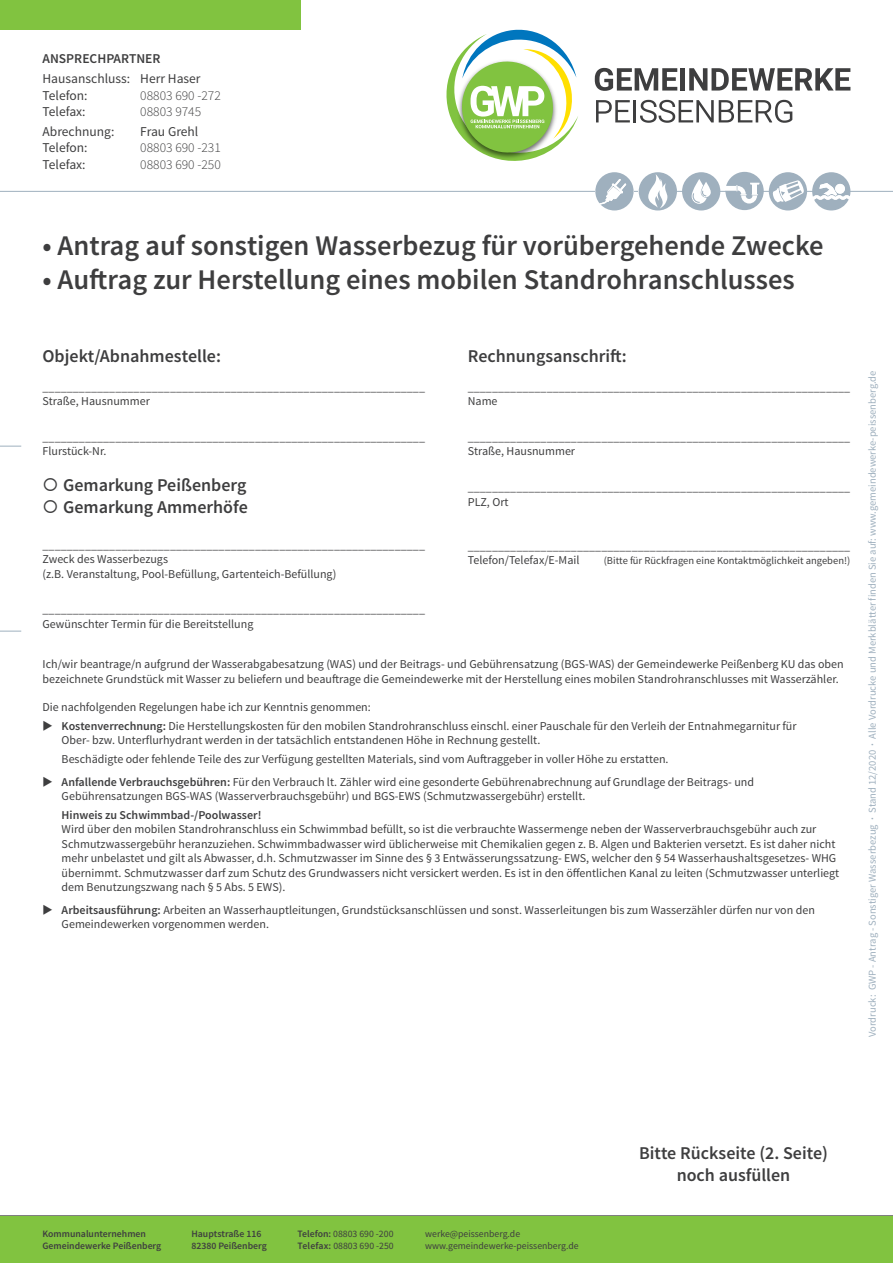
<style>
.page{position:relative;width:893px;height:1263px;background:#fff}
.page>*{position:absolute;margin:0;border:0;box-sizing:border-box;transform-origin:0 0}
.t1{font:600 28.5px "Source Sans Pro";color:#3e3e3f}
.t2{font:600 18px/21.6px "Source Sans Pro";color:#3e3e3f;text-align:center}
.t3{font:13.5px/16.2px "Source Sans Pro";color:#3e3e3f}
.t4{font:300 13.5px "Source Sans Pro";color:#3e3e3f}
.t5{font:600 13.5px "Source Sans Pro";color:#3e3e3f}
.t6{font:12px/14.4px "Source Sans Pro";color:#3e3e3f}
.t7{font:600 12px "Source Sans Pro";color:#3e3e3f}
.t8{font:10.5px "Source Sans Pro";color:#9fb0be}
.t9{font:10.5px "Source Sans Pro";color:#3e3e3f}
.t10{font:9.75px/11.7px "Source Sans Pro";color:#3e3e3f}
.t11{font:600 9.75px/11.7px "Source Sans Pro";color:#3e3e3f}
.s1{font-weight:600}
</style>
<div class="page">
<hr style="left:0;top:1215px;width:893px;height:1px;background:#3e3e3f">
<div style="left:0;top:1216px;width:893px;height:47px;background:#81c340"></div>
<svg style="left:595px;top:68px;width:82px;height:23px"></svg>
<div style="left:680px;top:68px;width:5px;height:23px;background:#3e3e3f"></div>
<svg style="left:689px;top:68px;width:161px;height:23px"></svg>
<svg style="left:596px;top:100px;width:34px;height:22px"></svg>
<hr style="left:634px;top:100px;width:2px;height:22px;background:#3e3e3f">
<svg style="left:640px;top:100px;width:152px;height:23px"></svg>
<svg style="left:446px;top:30px;width:132px;height:131px"></svg>
<div style="left:0;top:0;width:301px;height:30px;background:#81c340"></div>
<hr style="left:0;top:191px;width:893px;height:1px;background:#9fb0be">
<svg style="left:639px;top:172px;width:38px;height:38px"></svg>
<div style="left:639px;top:172px;width:38px;height:38px;background:#9fb0be;border-radius:50%"></div>
<svg style="left:648px;top:174px;width:19px;height:35px"></svg>
<svg style="left:595px;top:172px;width:39px;height:38px"></svg>
<div style="left:682px;top:172px;width:38px;height:38px;background:#9fb0be;border-radius:50%"></div>
<svg style="left:692px;top:179px;width:19px;height:25px"></svg>
<svg style="left:725px;top:172px;width:39px;height:38px"></svg>
<div style="left:769px;top:172px;width:38px;height:38px;background:#9fb0be;border-radius:50%"></div>
<svg style="left:772px;top:180px;width:32px;height:22px"></svg>
<svg style="left:812px;top:172px;width:38px;height:38px"></svg>
<svg style="left:0;top:446px;width:21px;height:1px"></svg>
<svg style="left:0;top:631px;width:21px;height:1px"></svg>
<p class="t5" style="left:43px;top:50px;width:120px">ANSPRECHPARTNER</p>
<p class="t3" style="left:43px;top:71px;width:160px">Hausanschluss: Herr Haser<br>Telefon:</p>
<p class="t4" style="left:140px;top:87px;width:82px">08803 690 -272</p>
<p class="t3" style="left:43px;top:103px;width:45px">Telefax:</p>
<p class="t4" style="left:140px;top:103px;width:62px">08803 9745</p>
<p class="t3" style="left:43px;top:124px;width:73px">Abrechnung:</p>
<p class="t3" style="left:140px;top:124px;width:60px">Frau Grehl</p>
<p class="t3" style="left:43px;top:140px;width:47px">Telefon:</p>
<p class="t4" style="left:140px;top:140px;width:82px">08803 690 -231</p>
<p class="t3" style="left:43px;top:156px;width:45px">Telefax:</p>
<p class="t4" style="left:140px;top:156px;width:82px">08803 690 -250</p>
<h1 class="t1" style="left:43px;top:228px;width:783px">• Antrag auf sonstigen Wasserbezug für vorübergehende Zwecke</h1>
<h1 class="t1" style="left:43px;top:262px;width:754px">• Auftrag zur Herstellung eines mobilen Standrohranschlusses</h1>
<h2 class="t2" style="left:43px;top:346px;width:180px">Objekt/Abnahmestelle:</h2>
<p class="t6" style="left:43px;top:380px;width:384px">_______________________________________________________________<br>Straße, Hausnummer</p>
<p class="t6" style="left:43px;top:430px;width:384px">_______________________________________________________________<br>Flurstück-Nr.</p>
<h2 class="t2" style="left:43px;top:475px;width:205px">○ Gemarkung Peißenberg</h2>
<h2 class="t2" style="left:43px;top:497px;width:207px">○ Gemarkung Ammerhöfe</h2>
<p class="t6" style="left:43px;top:538px;width:384px">_______________________________________________________________<br>Zweck des Wasserbezugs<br>(z.B. Veranstaltung, Pool-Befüllung, Gartenteich-Befüllung)</p>
<p class="t6" style="left:43px;top:602px;width:384px">_______________________________________________________________<br>Gewünschter Termin für die Bereitstellung</p>
<h2 class="t2" style="left:468px;top:346px;width:161px">Rechnungsanschrift:</h2>
<p class="t6" style="left:468px;top:380px;width:384px">_______________________________________________________________<br>Name</p>
<p class="t6" style="left:468px;top:430px;width:384px">_______________________________________________________________<br>Straße, Hausnummer</p>
<p class="t6" style="left:468px;top:480px;width:384px">_______________________________________________________________<br>PLZ, Ort</p>
<p class="t6" style="left:468px;top:539px;width:384px">_______________________________________________________________<br>Telefon/Telefax/E-Mail</p>
<p class="t9" style="left:604px;top:554px;width:248px">(Bitte für Rückfragen eine Kontaktmöglichkeit angeben!)</p>
<p class="t6" style="left:43px;top:657px;width:803px">Ich/wir beantrage/n aufgrund der Wasserabgabesatzung (WAS) und der Beitrags- und Gebührensatzung (BGS-WAS) der Gemeindewerke Peißenberg KU das oben bezeichnete Grundstück mit Wasser zu beliefern und beauftrage die Gemeindewerke mit der Herstellung eines mobilen Standrohranschlusses mit Wasserzähler.</p>
<p class="t6" style="left:43px;top:700px;width:330px">Die nachfolgenden Regelungen habe ich zur Kenntnis genommen:</p>
<p class="t6" style="left:62px;top:719px;width:736px;text-indent:-19px">◆ <span class="s1">Kostenverrechnung:</span> Die Herstellungskosten für den mobilen Standrohranschluss einschl. einer Pauschale für den Verleih der Entnahmegarnitur für<br>Ober- bzw. Unterflurhydrant werden in der tatsächlich entstandenen Höhe in Rechnung gestellt.</p>
<p class="t6" style="left:62px;top:752px;width:608px">Beschädigte oder fehlende Teile des zur Verfügung gestellten Materials, sind vom Auftraggeber in voller Höhe zu erstatten.</p>
<p class="t6" style="left:62px;top:775px;width:694px;text-indent:-19px">◆ <span class="s1">Anfallende Verbrauchsgebühren:</span> Für den Verbrauch lt. Zähler wird eine gesonderte Gebührenabrechnung auf Grundlage der Beitrags- und<br>Gebührensatzungen BGS-WAS (Wasserverbrauchsgebühr) und BGS-EWS (Schmutzwassergebühr) erstellt.</p>
<p class="t7" style="left:62px;top:807px;width:201px">Hinweis zu Schwimmbad-/Poolwasser!</p>
<p class="t6" style="left:62px;top:822px;width:779px">Wird über den mobilen Standrohranschluss ein Schwimmbad befüllt, so ist die verbrauchte Wassermenge neben der Wasserverbrauchsgebühr auch zur Schmutzwassergebühr heranzuziehen. Schwimmbadwasser wird üblicherweise mit Chemikalien gegen z. B. Algen und Bakterien versetzt. Es ist daher nicht mehr unbelastet und gilt als Abwasser, d.h. Schmutzwasser im Sinne des § 3 Entwässerungssatzung- EWS, welcher den § 54 Wasserhaushaltsgesetzes- WHG übernimmt. Schmutzwasser darf zum Schutz des Grundwassers nicht versickert werden. Es ist in den öffentlichen Kanal zu leiten (Schmutzwasser unterliegt dem Benutzungszwang nach § 5 Abs. 5 EWS).</p>
<p class="t6" style="left:62px;top:903px;width:755px;text-indent:-19px">◆ <span class="s1">Arbeitsausführung:</span> Arbeiten an Wasserhauptleitungen, Grundstücksanschlüssen und sonst. Wasserleitungen bis zum Wasserzähler dürfen nur von den<br>Gemeindewerken vorgenommen werden.</p>
<p class="t8" style="left:866px;top:1037px;width:668px;rotate:-90deg">Vordruck: GWP - Antrag - Sonstiger Wasserbezug <span class="s1">·</span> Stand 12/2020 <span class="s1">·</span> Alle Vordrucke und Merkblätter finden Sie auf: www.gemeindewerke-peissenberg.de</p>
<p class="t11" style="left:43px;top:1228px;width:120px">Kommunalunternehmen<br>Gemeindewerke Peißenberg</p>
<p class="t11" style="left:191px;top:1228px;width:77px">Hauptstraße 116<br>82380 Peißenberg</p>
<p class="t10" style="left:298px;top:1228px;width:98px"><span class="s1">Telefon:</span> 08803 690 -200<br><span class="s1">Telefax:</span> 08803 690 -250</p>
<p class="t10" style="left:425px;top:1228px;width:155px">werke@peissenberg.de www.gemeindewerke-peissenberg.de</p>
<h2 class="t2" style="left:639px;top:1143px;width:190px">Bitte Rückseite (2. Seite) noch ausfüllen</h2>
</div>
